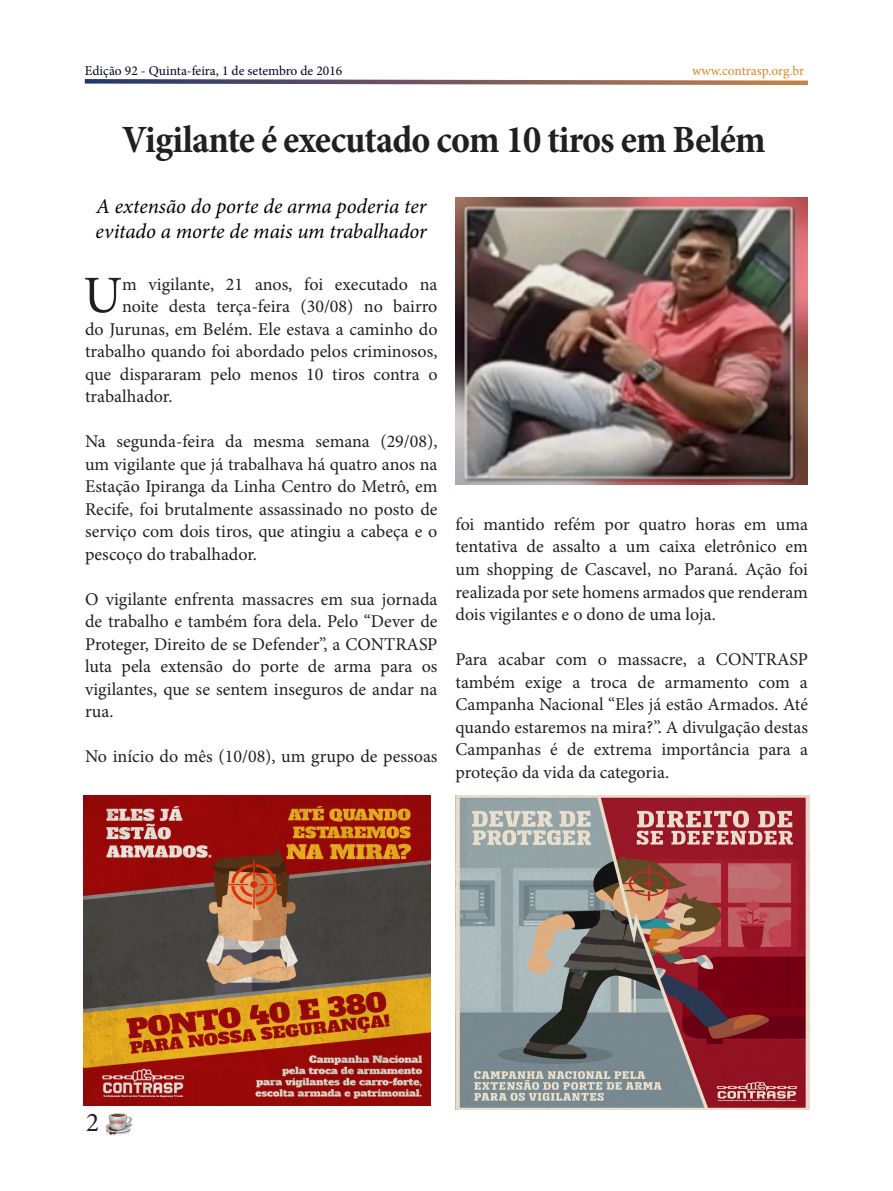
<style>
.page{position:relative;width:893px;height:1191px;background:#fff}
.page>*{position:absolute;margin:0;border:0;box-sizing:border-box;transform-origin:0 0}
.t1{font:52.65px "Minion Pro";color:#231f20}
.t2{font:700 condensed 39px "Minion Pro";letter-spacing:-.02em;color:#231f20}
.t3{font:27px "Minion Pro";color:#231f20}
.t4{font:italic 21px/25.2px "Minion Pro";letter-spacing:-.005em;color:#000}
.t5{font:18px/22.5px "Minion Pro";color:#231f20;text-align:justify}
.t6{font:13.5px "Minion Pro";color:#000622}
.t7{font:13.5px "Minion Pro";letter-spacing:-.005em;color:#d48a20}
</style>
<div class="page">
<img style="left:105px;top:1113px;width:28px;height:23px">
<svg style="left:84px;top:79px;width:724px;height:7px"></svg>
<img style="left:455px;top:198px;width:353px;height:286px">
<img style="left:455px;top:795px;width:354px;height:315px">
<img style="left:84px;top:795px;width:346px;height:311px">
<p class="t6" style="left:85px;top:61px;width:259px">Edição 92 - Quinta-feira, 1 de setembro de 2016</p>
<p class="t7" style="left:692px;top:61px;width:114px">www.contrasp.org.br</p>
<p class="t2" style="left:122px;top:112px;width:645px">Vigilante é executado com 10 tiros em Belém</p>
<p class="t4" style="left:96px;top:194px;width:333px">A extensão do porte de arma poderia ter evitado a morte de mais um trabalhador</p>
<p class="t1" style="left:83px;top:260px;width:40px">U</p>
<p class="t5" style="left:122px;top:273px;width:317px">m vigilante, 21 anos, foi executado na</p>
<p class="t5" style="left:122px;top:295px;width:317px">noite desta terça-feira (30/08) no bairro</p>
<p class="t5" style="left:85px;top:318px;width:354px">do Jurunas, em Belém. Ele estava a caminho do</p>
<p class="t5" style="left:85px;top:340px;width:354px">trabalho quando foi abordado pelos criminosos,</p>
<p class="t5" style="left:85px;top:363px;width:354px">que dispararam pelo menos 10 tiros contra o</p>
<p class="t5" style="left:85px;top:385px;width:89px">trabalhador.</p>
<p class="t5" style="left:85px;top:430px;width:354px">Na segunda-feira da mesma semana (29/08), um vigilante que já trabalhava há quatro anos na Estação Ipiranga da Linha Centro do Metrô, em Recife, foi brutalmente assassinado no posto de serviço com dois tiros, que atingiu a cabeça e o pescoço do trabalhador.</p>
<p class="t5" style="left:85px;top:588px;width:354px">O vigilante enfrenta massacres em sua jornada de trabalho e também fora dela. Pelo “Dever de Proteger, Direito de se Defender”, a CONTRASP luta pela extensão do porte de arma para os vigilantes, que se sentem inseguros de andar na rua.</p>
<p class="t5" style="left:85px;top:745px;width:354px">No início do mês (10/08), um grupo de pessoas</p>
<p class="t5" style="left:455px;top:513px;width:354px">foi mantido refém por quatro horas em uma tentativa de assalto a um caixa eletrônico em um shopping de Cascavel, no Paraná. Ação foi realizada por sete homens armados que renderam dois vigilantes e o dono de uma loja.</p>
<p class="t5" style="left:455px;top:648px;width:354px">Para acabar com o massacre, a CONTRASP também exige a troca de armamento com a Campanha Nacional “Eles já estão Armados. Até quando estaremos na mira?”. A divulgação destas Campanhas é de extrema importância para a proteção da vida da categoria.</p>
<p class="t3" style="left:86px;top:1104px;width:14px">2</p>
</div>
